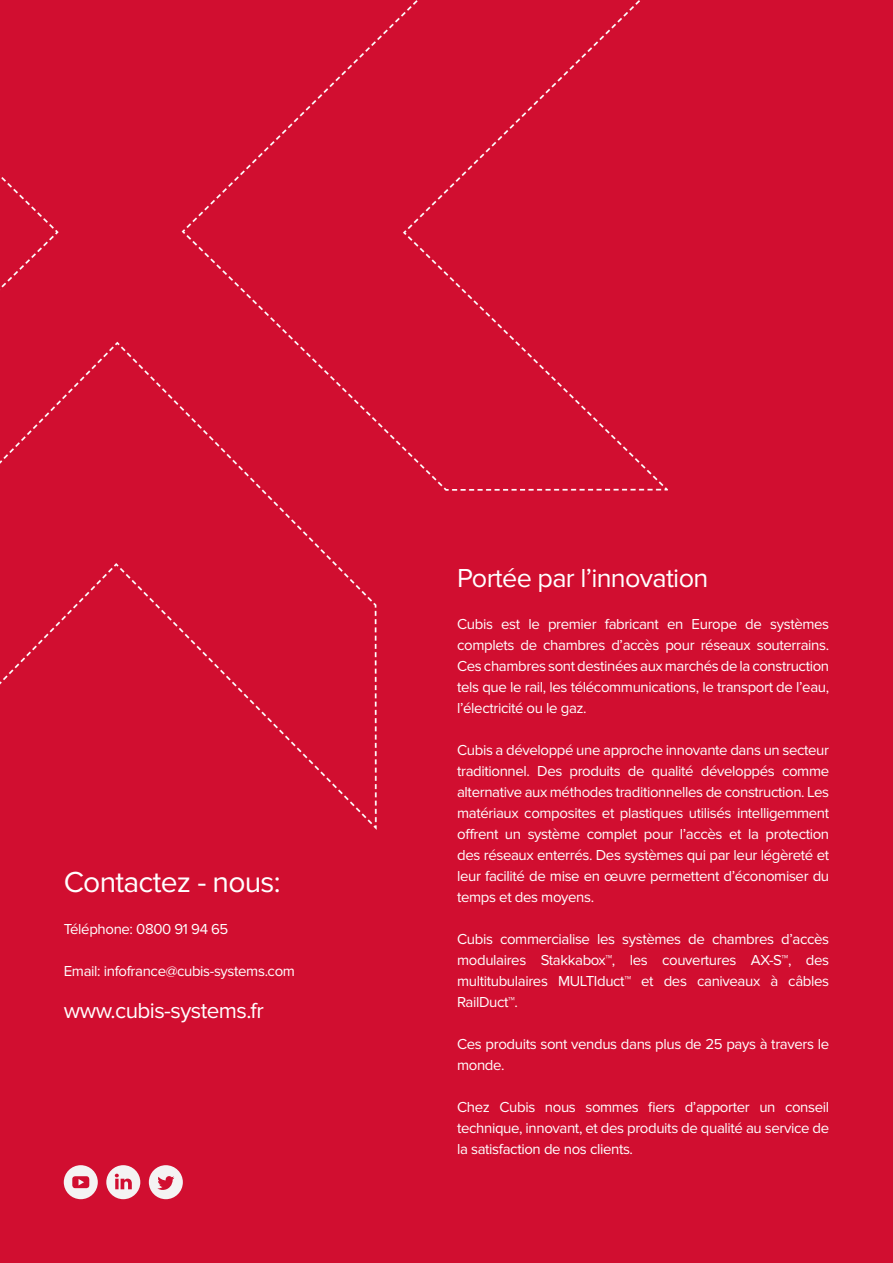
<style>
.page{position:relative;width:893px;height:1263px;background:#fff}
.page>*{position:absolute;margin:0;border:0;box-sizing:border-box;transform-origin:0 0}
.t1{font:30px "Proxima Nova";letter-spacing:-.025em;color:#fff}
.t2{font:27px "Proxima Nova";letter-spacing:-.025em;color:#fff}
.t3{font:22.5px "Proxima Nova";letter-spacing:-.025em;color:#fff}
.t4{font:15px/21px "Proxima Nova";letter-spacing:-.025em;color:#fff;text-align:justify}
</style>
<div class="page">
<div style="left:0;top:0;width:876px;height:1263px;background:#d10e30"></div>
<div style="left:876px;top:0;width:17px;height:1263px;background:#d10e30"></div>
<svg style="left:106px;top:1165px;width:34px;height:34px"></svg>
<svg style="left:149px;top:1165px;width:34px;height:34px"></svg>
<svg style="left:64px;top:1165px;width:34px;height:34px"></svg>
<p class="t1" style="left:64px;top:865px;width:218px">Contactez - nous:</p>
<p class="t4" style="left:64px;top:919px;width:166px">Téléphone: 0800 91 94 65</p>
<p class="t4" style="left:64px;top:961px;width:233px">Email: infofrance@cubis-systems.com</p>
<p class="t3" style="left:64px;top:998px;width:201px">www.cubis-systems.fr</p>
<p class="t2" style="left:457px;top:562px;width:253px">Portée par l’innovation</p>
<p class="t4" style="left:457px;top:614px;width:374px">Cubis est le premier fabricant en Europe de systèmes complets de chambres d’accès pour réseaux souterrains.<br>Ces chambres sont destinées aux marchés de la construction tels que le rail, les télécommunications, le transport de l’eau, l’électricité ou le gaz.</p>
<p class="t4" style="left:457px;top:740px;width:374px">Cubis a développé une approche innovante dans un secteur traditionnel. Des produits de qualité développés comme alternative aux méthodes traditionnelles de construction. Les matériaux composites et plastiques utilisés intelligemment offrent un système complet pour l’accès et la protection des réseaux enterrés. Des systèmes qui par leur légèreté et leur facilité de mise en œuvre permettent d’économiser du temps et des moyens.</p>
<p class="t4" style="left:457px;top:929px;width:374px">Cubis commercialise les systèmes de chambres d’accès modulaires Stakkabox™, les couvertures AX-S™, des multitubulaires MULTIduct™ et des caniveaux à câbles RailDuct™.</p>
<p class="t4" style="left:457px;top:1034px;width:374px">Ces produits sont vendus dans plus de 25 pays à travers le monde.</p>
<p class="t4" style="left:457px;top:1097px;width:374px">Chez Cubis nous sommes fiers d’apporter un conseil technique, innovant, et des produits de qualité au service de la satisfaction de nos clients.</p>
</div>
